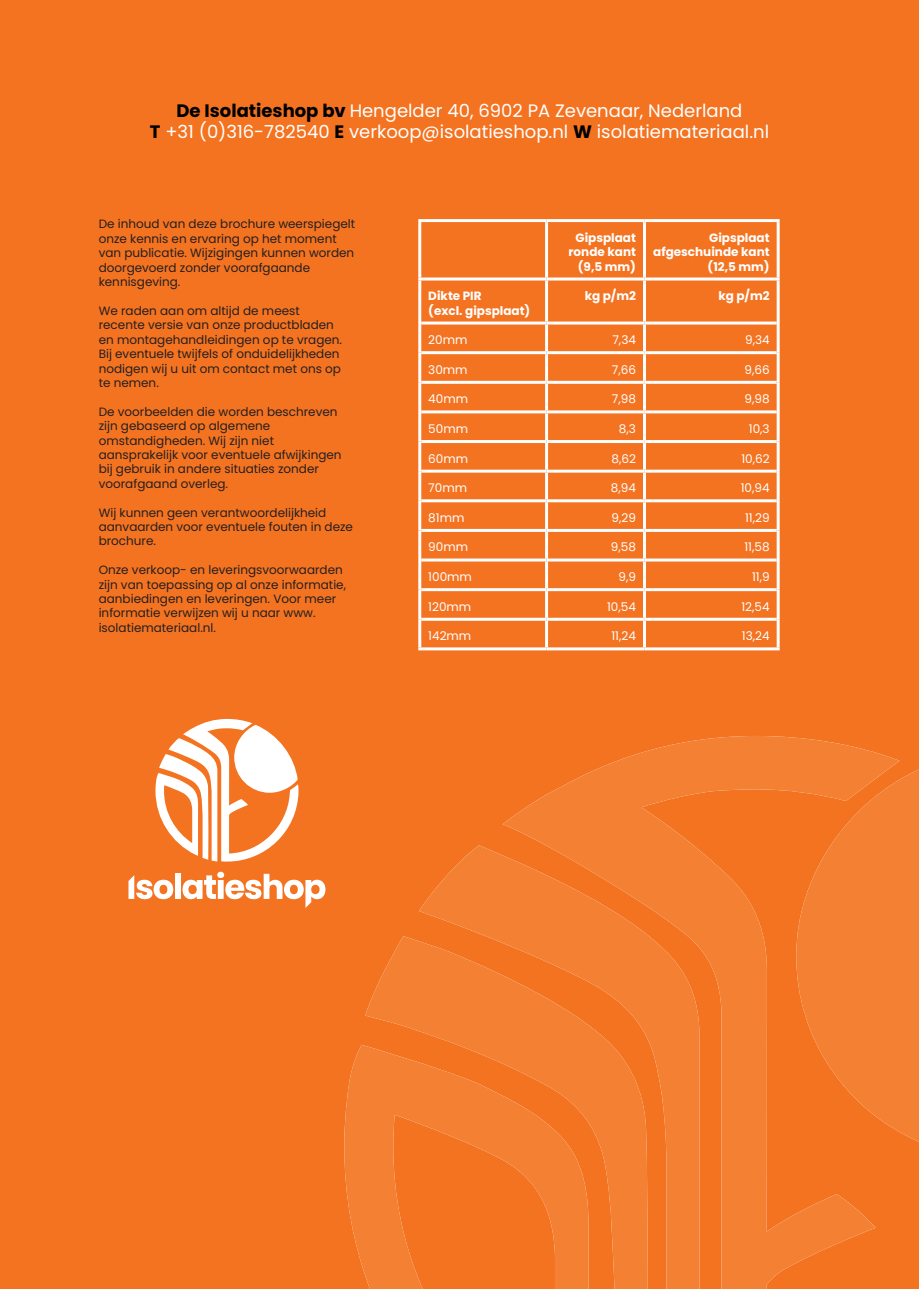
<style>
.page{position:relative;width:919px;height:1289px;background:#fff}
.page>*{position:absolute;margin:0;border:0;box-sizing:border-box;transform-origin:0 0}
.t1{font:18px/21.6px "Poppins";color:#fff;text-align:center}
.t2{font:12px/14.4px "Poppins";color:#231f20}
.t3{font:12px "Poppins";color:#fff}
.t4{font:700 12px/14.4px "Poppins";color:#fff;text-align:right}
.s1{font-weight:700;color:#000}
</style>
<div class="page">
<div style="left:0;top:0;width:918px;height:1288px;background:#f47321"></div>
<svg style="left:344px;top:736px;width:574px;height:552px;fill:#f48133"></svg>
<svg style="left:128px;top:875px;width:45px;height:24px"></svg>
<div style="left:175px;top:873px;width:6px;height:25px;background:#fff"></div>
<svg style="left:182px;top:871px;width:143px;height:37px"></svg>
<svg style="left:155px;top:719px;width:143px;height:142px"></svg>
<hr style="left:418px;top:219px;width:128px;height:3px;background:#fff">
<hr style="left:418px;top:222px;width:3px;height:55px;background:#fff">
<hr style="left:546px;top:219px;width:98px;height:3px;background:#fff">
<hr style="left:644px;top:219px;width:135px;height:3px;background:#fff">
<hr style="left:776px;top:222px;width:3px;height:55px;background:#fff">
<hr style="left:418px;top:277px;width:128px;height:3px;background:#fff">
<hr style="left:418px;top:280px;width:3px;height:43px;background:#fff">
<hr style="left:546px;top:277px;width:98px;height:3px;background:#fff">
<hr style="left:644px;top:277px;width:135px;height:3px;background:#fff">
<hr style="left:776px;top:280px;width:3px;height:43px;background:#fff">
<hr style="left:418px;top:323px;width:3px;height:30px;background:#fff">
<hr style="left:776px;top:323px;width:3px;height:30px;background:#fff">
<hr style="left:418px;top:353px;width:3px;height:29px;background:#fff">
<hr style="left:776px;top:353px;width:3px;height:29px;background:#fff">
<hr style="left:418px;top:382px;width:3px;height:30px;background:#fff">
<hr style="left:776px;top:382px;width:3px;height:30px;background:#fff">
<hr style="left:418px;top:412px;width:3px;height:29px;background:#fff">
<hr style="left:776px;top:412px;width:3px;height:29px;background:#fff">
<hr style="left:418px;top:441px;width:3px;height:30px;background:#fff">
<hr style="left:776px;top:441px;width:3px;height:30px;background:#fff">
<hr style="left:418px;top:471px;width:3px;height:30px;background:#fff">
<hr style="left:776px;top:471px;width:3px;height:30px;background:#fff">
<hr style="left:418px;top:501px;width:3px;height:29px;background:#fff">
<hr style="left:776px;top:501px;width:3px;height:29px;background:#fff">
<hr style="left:418px;top:530px;width:3px;height:30px;background:#fff">
<hr style="left:776px;top:530px;width:3px;height:30px;background:#fff">
<hr style="left:418px;top:560px;width:3px;height:29px;background:#fff">
<hr style="left:776px;top:560px;width:3px;height:29px;background:#fff">
<hr style="left:418px;top:589px;width:3px;height:30px;background:#fff">
<hr style="left:776px;top:589px;width:3px;height:30px;background:#fff">
<hr style="left:418px;top:619px;width:3px;height:28px;background:#fff">
<hr style="left:776px;top:619px;width:3px;height:28px;background:#fff">
<hr style="left:418px;top:647px;width:128px;height:3px;background:#fff">
<hr style="left:546px;top:647px;width:98px;height:3px;background:#fff">
<hr style="left:644px;top:647px;width:135px;height:3px;background:#fff">
<hr style="left:545px;top:222px;width:3px;height:55px;background:#fff">
<hr style="left:643px;top:222px;width:3px;height:55px;background:#fff">
<hr style="left:545px;top:280px;width:3px;height:41px;background:#fff">
<hr style="left:643px;top:280px;width:3px;height:41px;background:#fff">
<hr style="left:421px;top:321px;width:125px;height:3px;background:#fff">
<hr style="left:546px;top:321px;width:98px;height:3px;background:#fff">
<hr style="left:545px;top:324px;width:3px;height:27px;background:#fff">
<hr style="left:644px;top:321px;width:132px;height:3px;background:#fff">
<hr style="left:643px;top:324px;width:3px;height:27px;background:#fff">
<hr style="left:421px;top:351px;width:125px;height:3px;background:#fff">
<hr style="left:546px;top:351px;width:98px;height:3px;background:#fff">
<hr style="left:545px;top:354px;width:3px;height:27px;background:#fff">
<hr style="left:644px;top:351px;width:132px;height:3px;background:#fff">
<hr style="left:643px;top:354px;width:3px;height:27px;background:#fff">
<hr style="left:421px;top:381px;width:125px;height:3px;background:#fff">
<hr style="left:546px;top:381px;width:98px;height:3px;background:#fff">
<hr style="left:545px;top:384px;width:3px;height:26px;background:#fff">
<hr style="left:644px;top:381px;width:132px;height:3px;background:#fff">
<hr style="left:643px;top:384px;width:3px;height:26px;background:#fff">
<hr style="left:421px;top:410px;width:125px;height:3px;background:#fff">
<hr style="left:546px;top:410px;width:98px;height:3px;background:#fff">
<hr style="left:545px;top:413px;width:3px;height:27px;background:#fff">
<hr style="left:644px;top:410px;width:132px;height:3px;background:#fff">
<hr style="left:643px;top:413px;width:3px;height:27px;background:#fff">
<hr style="left:421px;top:440px;width:125px;height:3px;background:#fff">
<hr style="left:546px;top:440px;width:98px;height:3px;background:#fff">
<hr style="left:545px;top:443px;width:3px;height:26px;background:#fff">
<hr style="left:644px;top:440px;width:132px;height:3px;background:#fff">
<hr style="left:643px;top:443px;width:3px;height:26px;background:#fff">
<hr style="left:421px;top:469px;width:125px;height:3px;background:#fff">
<hr style="left:546px;top:469px;width:98px;height:3px;background:#fff">
<hr style="left:545px;top:472px;width:3px;height:27px;background:#fff">
<hr style="left:644px;top:469px;width:132px;height:3px;background:#fff">
<hr style="left:643px;top:472px;width:3px;height:27px;background:#fff">
<hr style="left:421px;top:499px;width:125px;height:3px;background:#fff">
<hr style="left:546px;top:499px;width:98px;height:3px;background:#fff">
<hr style="left:545px;top:502px;width:3px;height:27px;background:#fff">
<hr style="left:644px;top:499px;width:132px;height:3px;background:#fff">
<hr style="left:643px;top:502px;width:3px;height:27px;background:#fff">
<hr style="left:421px;top:529px;width:125px;height:3px;background:#fff">
<hr style="left:546px;top:529px;width:98px;height:3px;background:#fff">
<hr style="left:545px;top:532px;width:3px;height:26px;background:#fff">
<hr style="left:644px;top:529px;width:132px;height:3px;background:#fff">
<hr style="left:643px;top:532px;width:3px;height:26px;background:#fff">
<hr style="left:421px;top:558px;width:125px;height:3px;background:#fff">
<hr style="left:546px;top:558px;width:98px;height:3px;background:#fff">
<hr style="left:545px;top:561px;width:3px;height:27px;background:#fff">
<hr style="left:644px;top:558px;width:132px;height:3px;background:#fff">
<hr style="left:643px;top:561px;width:3px;height:27px;background:#fff">
<hr style="left:421px;top:588px;width:125px;height:3px;background:#fff">
<hr style="left:546px;top:588px;width:98px;height:3px;background:#fff">
<hr style="left:545px;top:591px;width:3px;height:26px;background:#fff">
<hr style="left:644px;top:588px;width:132px;height:3px;background:#fff">
<hr style="left:643px;top:591px;width:3px;height:26px;background:#fff">
<hr style="left:421px;top:617px;width:125px;height:3px;background:#fff">
<hr style="left:546px;top:617px;width:98px;height:3px;background:#fff">
<hr style="left:545px;top:620px;width:3px;height:27px;background:#fff">
<hr style="left:644px;top:617px;width:132px;height:3px;background:#fff">
<hr style="left:643px;top:620px;width:3px;height:27px;background:#fff">
<h1 class="t1" style="left:150px;top:100px;width:620px"><span class="s1">De Isolatieshop bv</span> Hengelder 40, 6902 PA Zevenaar, Nederland<br><span class="s1">T</span> +31 (0)316-782540 <span class="s1">E</span> verkoop@isolatieshop.nl <span class="s1">W</span> isolatiemateriaal.nl</h1>
<p class="t2" style="left:99px;top:217px;width:258px">De inhoud van deze brochure weerspiegelt onze kennis en ervaring op het moment van publicatie. Wijzigingen kunnen worden doorgevoerd zonder voorafgaande kennisgeving.</p>
<p class="t2" style="left:99px;top:303px;width:245px">We raden aan om altijd de meest recente versie van onze productbladen en montagehandleidingen op te vragen.<br>Bij eventuele twijfels of onduidelijkheden nodigen wij u uit om contact met ons op te nemen.</p>
<p class="t2" style="left:99px;top:404px;width:244px">De voorbeelden die worden beschreven zijn gebaseerd op algemene omstandigheden. Wij zijn niet aansprakelijk voor eventuele afwijkingen bij gebruik in andere situaties zonder voorafgaand overleg.</p>
<p class="t2" style="left:99px;top:505px;width:256px">Wij kunnen geen verantwoordelijkheid aanvaarden voor eventuele fouten in deze brochure.</p>
<p class="t2" style="left:99px;top:563px;width:249px">Onze verkoop- en leveringsvoorwaarden zijn van toepassing op al onze informatie, aanbiedingen en leveringen. Voor meer informatie verwijzen wij u naar www. isolatiemateriaal.nl.</p>
<p class="t4" style="left:568px;top:230px;width:69px">Gipsplaat ronde kant (9,5 mm)</p>
<p class="t4" style="left:653px;top:230px;width:118px">Gipsplaat afgeschuinde kant (12,5 mm)</p>
<p class="t4" style="left:428px;top:289px;width:104px;text-align:left">Dikte PIR<br>(excl. gipsplaat)</p>
<p class="t4" style="left:584px;top:289px;width:53px">kg p/m2</p>
<p class="t4" style="left:718px;top:289px;width:53px">kg p/m2</p>
<p class="t3" style="left:428px;top:333px;width:41px">20mm</p>
<p class="t3" style="left:612px;top:333px;width:25px">7,34</p>
<p class="t3" style="left:745px;top:333px;width:26px">9,34</p>
<p class="t3" style="left:428px;top:362px;width:41px">30mm</p>
<p class="t3" style="left:611px;top:362px;width:26px">7,66</p>
<p class="t3" style="left:744px;top:362px;width:27px">9,66</p>
<p class="t3" style="left:428px;top:392px;width:41px">40mm</p>
<p class="t3" style="left:612px;top:392px;width:26px">7,98</p>
<p class="t3" style="left:744px;top:392px;width:27px">9,98</p>
<p class="t3" style="left:428px;top:422px;width:41px">50mm</p>
<p class="t3" style="left:619px;top:422px;width:19px">8,3</p>
<p class="t3" style="left:748px;top:422px;width:22px">10,3</p>
<p class="t3" style="left:428px;top:451px;width:41px">60mm</p>
<p class="t3" style="left:611px;top:451px;width:26px">8,62</p>
<p class="t3" style="left:741px;top:451px;width:30px">10,62</p>
<p class="t3" style="left:428px;top:481px;width:40px">70mm</p>
<p class="t3" style="left:611px;top:481px;width:27px">8,94</p>
<p class="t3" style="left:740px;top:481px;width:30px">10,94</p>
<p class="t3" style="left:428px;top:510px;width:38px">81mm</p>
<p class="t3" style="left:611px;top:510px;width:26px">9,29</p>
<p class="t3" style="left:745px;top:510px;width:26px">11,29</p>
<p class="t3" style="left:428px;top:540px;width:41px">90mm</p>
<p class="t3" style="left:611px;top:540px;width:27px">9,58</p>
<p class="t3" style="left:744px;top:540px;width:27px">11,58</p>
<p class="t3" style="left:428px;top:570px;width:45px">100mm</p>
<p class="t3" style="left:618px;top:570px;width:19px">9,9</p>
<p class="t3" style="left:752px;top:570px;width:19px">11,9</p>
<p class="t3" style="left:428px;top:599px;width:44px">120mm</p>
<p class="t3" style="left:607px;top:599px;width:30px">10,54</p>
<p class="t3" style="left:741px;top:599px;width:30px">12,54</p>
<p class="t3" style="left:428px;top:629px;width:45px">142mm</p>
<p class="t3" style="left:611px;top:629px;width:26px">11,24</p>
<p class="t3" style="left:741px;top:629px;width:29px">13,24</p>
</div>
